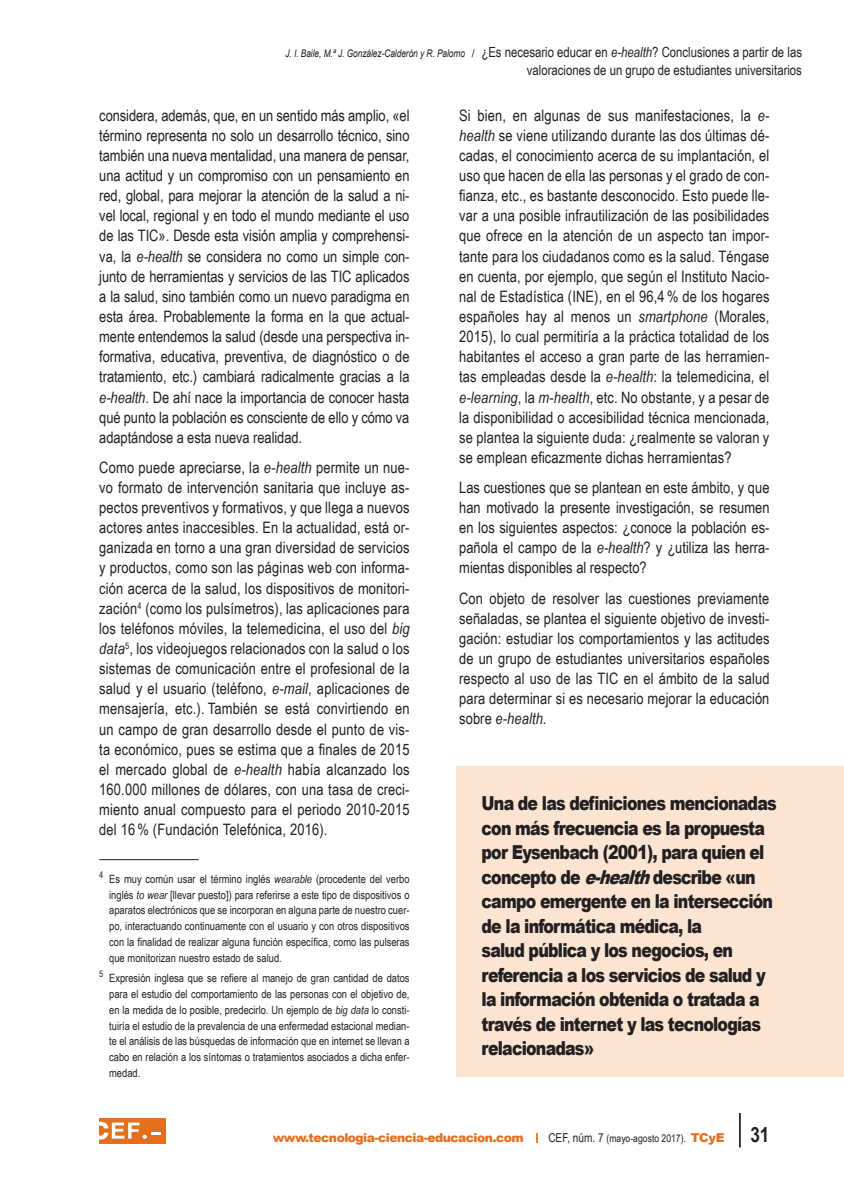
<style>
.page{position:relative;width:844px;height:1191px;background:#fff}
.page>*{position:absolute;margin:0;border:0;box-sizing:border-box;transform-origin:0 0}
.t1{font:900 19.25px/24.5px "Arial";letter-spacing:-.05em;color:#231f20;scale:.82 1}
.texto_general{font:15.75px/20.1px "Arial Narrow";letter-spacing:.005em;color:#231f20;text-align:justify}
.t2{font:14px/17.5px "Arial Narrow";color:#231f20;text-align:right}
.t3{font:900 12.25px "Arial";letter-spacing:-.04em;color:#e4701e}
.nota_al_pie{font:11.38px/15.8px "Arial Narrow";color:#231f20;text-align:justify}
.t4{font:10.5px "Arial Narrow";color:#231f20}
.nota_al_pie-2{font:9.1px "Arial Narrow";color:#231f20}
.s1{font-family:"Arial";font-style:italic;font-size:10.5px}
.s2{font-family:"Arial";font-size:10.5px}
.s3{font-style:italic}
.s4{font-size:12.25px}
.s5{font-family:"Arial";font-weight:900;font-size:12.25px;color:#e4701e}
.s6{font-weight:700;font-size:21px}
</style>
<div class="page">
<hr style="left:738px;top:1113px;width:2px;height:34px;background:#231f20">
<div style="left:99px;top:1118px;width:66px;height:25px;background:#e4701e"></div>
<svg style="left:99px;top:1122px;width:62px;height:17px"></svg>
<hr style="left:99px;top:859px;width:99px;height:1px;background:#231f20">
<div style="left:456px;top:766px;width:387px;height:310px;background:#fbe5d2"></div>
<p class="t2" style="left:285px;top:43px;width:518px"><span class="s1">J. I. Baile, M.ª J. González-Calderón y R. Palomo</span> <span class="s2">/</span> ¿Es necesario educar en <span class="s3">e-health</span>? Conclusiones a partir de las valoraciones de un grupo de estudiantes universitarios</p>
<p class="texto_general" style="left:99px;top:104px;width:312px">considera, además, que, en un sentido más amplio, «el término representa no solo un desarrollo técnico, sino también una nueva mentalidad, una manera de pensar, una actitud y un compromiso con un pensamiento en red, global, para mejorar la atención de la salud a ni&shy;vel local, regional y en todo el mundo mediante el uso de las TIC». Desde esta visión amplia y comprehensi&shy;va, la <span class="s3">e-health</span> se considera no como un simple con&shy;junto de herramientas y servicios de las TIC aplicados a la salud, sino también como un nuevo paradigma en esta área. Probablemente la forma en la que actual&shy;mente entendemos la salud (desde una perspectiva in&shy;formativa, educativa, preventiva, de diagnóstico o de tratamiento, etc.) cambiará radicalmente gracias a la <span class="s3">e-health</span>. De ahí nace la importancia de conocer hasta qué punto la población es consciente de ello y cómo va adaptándose a esta nueva realidad.</p>
<p class="texto_general" style="left:99px;top:456px;width:312px">Como puede apreciarse, la <span class="s3">e-health</span> permite un nue&shy;vo formato de intervención sanitaria que incluye as&shy;pectos preventivos y formativos, y que llega a nuevos actores antes inaccesibles. En la actualidad, está or&shy;ganizada en torno a una gran diversidad de servicios y productos, como son las páginas web con informa&shy;ción acerca de la salud, los dispositivos de monitori&shy;zación<sup>4</sup> (como los pulsímetros), las aplicaciones para los teléfonos móviles, la telemedicina, el uso del <span class="s3">big data</span><sup>5</sup>, los videojuegos relacionados con la salud o los sistemas de comunicación entre el profesional de la salud y el usuario (teléfono, <span class="s3">e-mail</span>, aplicaciones de mensajería, etc.). También se está convirtiendo en un campo de gran desarrollo desde el punto de vis&shy;ta económico, pues se estima que a finales de 2015 el mercado global de <span class="s3">e-health</span> había alcanzado los 160.000 millones de dólares, con una tasa de creci&shy;miento anual compuesto para el periodo 2010-2015 del 16% (Fundación Telefónica, 2016).</p>
<p class="nota_al_pie-2" style="left:99px;top:867px;width:6px">4</p>
<p class="nota_al_pie" style="left:109px;top:870px;width:302px">Es muy común usar el término inglés <span class="s3">wearable</span> (procedente del verbo inglés <span class="s3">to wear</span> [llevar puesto]) para referirse a este tipo de dispositivos o aparatos electrónicos que se incorporan en alguna parte de nuestro cuer&shy;po, interactuando continuamente con el usuario y con otros dispositivos con la finalidad de realizar alguna función específica, como las pulseras que monitorizan nuestro estado de salud.</p>
<p class="nota_al_pie-2" style="left:99px;top:967px;width:6px">5</p>
<p class="nota_al_pie" style="left:109px;top:970px;width:302px">Expresión inglesa que se refiere al manejo de gran cantidad de datos para el estudio del comportamiento de las personas con el objetivo de, en la medida de lo posible, predecirlo. Un ejemplo de <span class="s3">big data</span> lo consti&shy;tuiría el estudio de la prevalencia de una enfermedad estacional median&shy;te el análisis de las búsquedas de información que en internet se llevan a cabo en relación a los síntomas o tratamientos asociados a dicha enfer&shy;medad.</p>
<p class="texto_general" style="left:459px;top:104px;width:312px">Si bien, en algunas de sus manifestaciones, la <span class="s3">e&shy;health</span> se viene utilizando durante las dos últimas dé&shy;cadas, el conocimiento acerca de su implantación, el uso que hacen de ella las personas y el grado de con&shy;fianza, etc., es bastante desconocido. Esto puede lle&shy;var a una posible infrautilización de las posibilidades que ofrece en la atención de un aspecto tan impor&shy;tante para los ciudadanos como es la salud. Téngase en cuenta, por ejemplo, que según el Instituto Nacio&shy;nal de Estadística (INE), en el 96,4% de los hogares españoles hay al menos un <span class="s3">smartphone</span> (Morales, 2015), lo cual permitiría a la práctica totalidad de los habitantes el acceso a gran parte de las herramien&shy;tas empleadas desde la <span class="s3">e-health</span>: la telemedicina, el <span class="s3">e-learning</span>, la <span class="s3">m-health</span>, etc. No obstante, y a pesar de la disponibilidad o accesibilidad técnica mencionada, se plantea la siguiente duda: ¿realmente se valoran y se emplean eficazmente dichas herramientas?</p>
<p class="texto_general" style="left:459px;top:477px;width:312px">Las cuestiones que se plantean en este ámbito, y que han motivado la presente investigación, se resumen en los siguientes aspectos: ¿conoce la población es&shy;pañola el campo de la <span class="s3">e-health</span>? y ¿utiliza las herra&shy;mientas disponibles al respecto?</p>
<p class="texto_general" style="left:459px;top:587px;width:312px">Con objeto de resolver las cuestiones previamente señaladas, se plantea el siguiente objetivo de investi&shy;gación: estudiar los comportamientos y las actitudes de un grupo de estudiantes universitarios españoles respecto al uso de las TIC en el ámbito de la salud para determinar si es necesario mejorar la educación sobre <span class="s3">e-health</span>.</p>
<p class="t1" style="left:481px;top:790px;width:361px">Una de las definiciones mencionadas con más frecuencia es la propuesta por Eysenbach (2001), para quien el concepto de <span class="s3">e-health</span>describe «un campo emergente en la intersección de la informática médica, la<br>salud pública y los negocios, en referencia a los servicios de salud y la información obtenida o tratada a través de internet y las tecnologías relacionadas»</p>
<p class="t3" style="left:273px;top:1129px;width:252px">www.tecnologia-ciencia-educacion.com</p>
<p class="t4" style="left:548px;top:1130px;width:222px"><span class="s4">CEF, núm. 7</span> (mayo-agosto 2017). <span class="s5">TCyE</span> <span class="s6">31</span></p>
</div>
